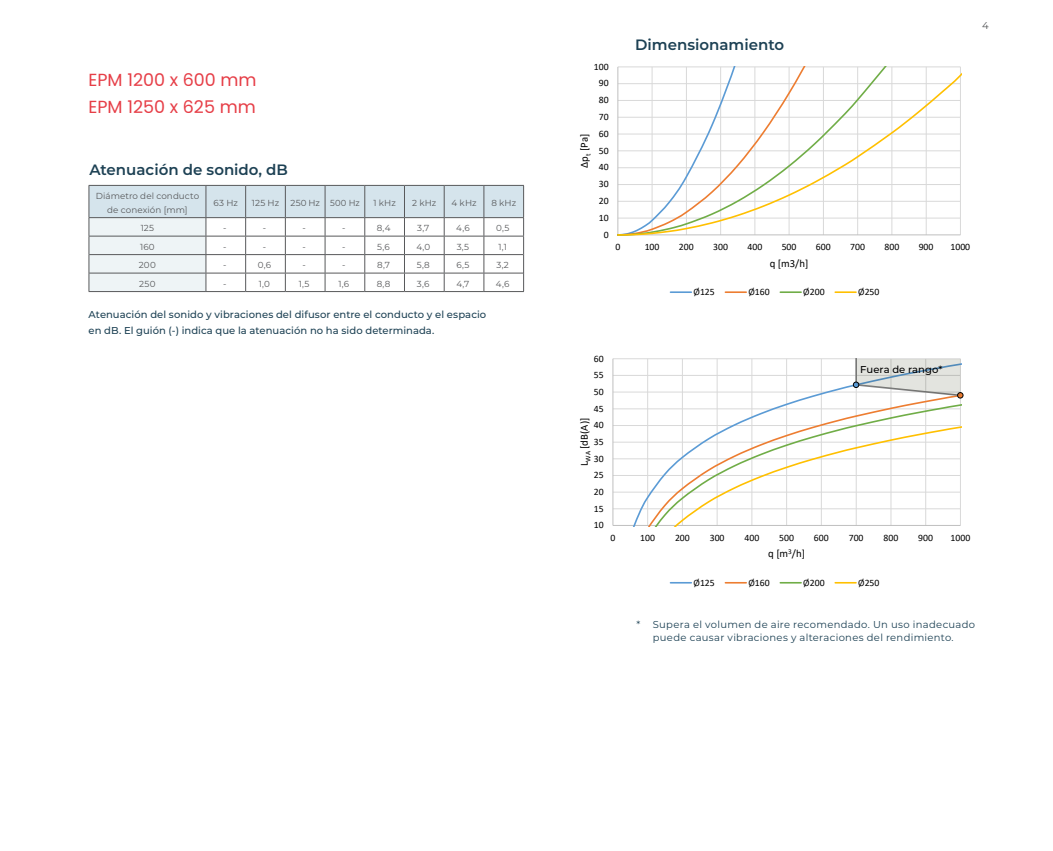
<style>
.page{position:relative;width:1053px;height:851px;background:#fff}
.page>*{position:absolute;margin:0;border:0;box-sizing:border-box;transform-origin:0 0}
.t1{font:17.5px/27.5px "Poppins";color:#e63e47}
.t2{font:600 15px "Montserrat";color:#1d4154}
.t3{font:10.75px "Calibri";color:#000}
.t4{font:500 10px/16.2px "Montserrat";letter-spacing:.005em;color:#1d4154}
.t5{font:10px/12.5px "Montserrat";letter-spacing:.03em;color:#1d4154;text-align:center}
.t6{font:500 10px "Montserrat";letter-spacing:.01em;color:#000}
.t7{font:10px "Montserrat";color:#58595b}
.t8{font:9.75px "Calibri";color:#000}
.t9{font:8.75px/13.8px "Montserrat";letter-spacing:.01em;color:#58595b;text-align:center}
</style>
<div class="page">
<hr style="left:613px;top:358px;width:347px;height:1px;background:#d9d9d9">
<svg style="left:612px;top:359px;width:241px;height:17px"></svg>
<svg style="left:612px;top:386px;width:241px;height:22px"></svg>
<svg style="left:612px;top:408px;width:349px;height:118px"></svg>
<div style="left:852px;top:381px;width:7px;height:7px;border:1px solid #000;border-radius:50%"></div>
<svg style="left:670px;top:582px;width:21px;height:1px"></svg>
<svg style="left:725px;top:582px;width:21px;height:1px"></svg>
<svg style="left:780px;top:582px;width:21px;height:1px"></svg>
<svg style="left:835px;top:582px;width:21px;height:1px"></svg>
<hr style="left:617px;top:66px;width:343px;height:1px;background:#d9d9d9">
<svg style="left:617px;top:67px;width:344px;height:168px"></svg>
<hr style="left:670px;top:291px;width:21px;height:2px;background:#5b9bd5">
<hr style="left:725px;top:291px;width:21px;height:2px;background:#ed7d31">
<hr style="left:780px;top:291px;width:21px;height:2px;background:#70ad47">
<hr style="left:835px;top:291px;width:21px;height:2px;background:#ffc000">
<svg style="left:853px;top:359px;width:110px;height:53px"></svg>
<hr style="left:206px;top:291px;width:40px;height:1px;background:#58595b">
<hr style="left:246px;top:291px;width:39px;height:1px;background:#58595b">
<hr style="left:285px;top:291px;width:40px;height:1px;background:#58595b">
<hr style="left:325px;top:291px;width:40px;height:1px;background:#58595b">
<hr style="left:365px;top:291px;width:39px;height:1px;background:#58595b">
<hr style="left:404px;top:291px;width:40px;height:1px;background:#58595b">
<hr style="left:444px;top:291px;width:40px;height:1px;background:#58595b">
<hr style="left:484px;top:291px;width:40px;height:1px;background:#58595b">
<hr style="left:89px;top:291px;width:117px;height:1px;background:#58595b">
<svg style="left:89px;top:185px;width:435px;height:106px"></svg>
<h1 class="t1" style="left:88px;top:66px;width:170px">EPM 1200 x 600 mm<br>EPM 1250 x 625 mm</h1>
<h2 class="t2" style="left:89px;top:159px;width:200px">Atenuación de sonido, dB</h2>
<p class="t9" style="left:96px;top:188px;width:105px">Diámetro del conducto de conexión [mm]</p>
<p class="t9" style="left:213px;top:195px;width:26px">63 Hz</p>
<p class="t9" style="left:252px;top:195px;width:29px">125 Hz</p>
<p class="t9" style="left:290px;top:195px;width:71px">250 Hz 500 Hz</p>
<p class="t9" style="left:373px;top:195px;width:24px">1 kHz</p>
<p class="t9" style="left:412px;top:195px;width:26px">2 kHz</p>
<p class="t9" style="left:451px;top:195px;width:26px">4 kHz</p>
<p class="t9" style="left:491px;top:195px;width:26px">8 kHz</p>
<p class="t9" style="left:141px;top:221px;width:15px">125</p>
<p class="t9" style="left:223px;top:221px;width:5px">-</p>
<p class="t9" style="left:263px;top:221px;width:5px">-</p>
<p class="t9" style="left:302px;top:221px;width:5px">-</p>
<p class="t9" style="left:342px;top:221px;width:5px">-</p>
<p class="t9" style="left:376px;top:221px;width:15px">8,4</p>
<p class="t9" style="left:417px;top:221px;width:14px">3,7</p>
<p class="t9" style="left:456px;top:221px;width:15px">4,6</p>
<p class="t9" style="left:496px;top:221px;width:15px">0,5</p>
<p class="t9" style="left:140px;top:239px;width:16px">160</p>
<p class="t9" style="left:223px;top:239px;width:5px">-</p>
<p class="t9" style="left:263px;top:239px;width:5px">-</p>
<p class="t9" style="left:302px;top:239px;width:5px">-</p>
<p class="t9" style="left:342px;top:239px;width:5px">-</p>
<p class="t9" style="left:377px;top:239px;width:14px">5,6</p>
<p class="t9" style="left:416px;top:239px;width:15px">4,0</p>
<p class="t9" style="left:456px;top:239px;width:14px">3,5</p>
<p class="t9" style="left:498px;top:239px;width:10px">1,1</p>
<p class="t9" style="left:139px;top:258px;width:18px">200</p>
<p class="t9" style="left:223px;top:258px;width:5px">-</p>
<p class="t9" style="left:258px;top:258px;width:15px">0,6</p>
<p class="t9" style="left:302px;top:258px;width:5px">-</p>
<p class="t9" style="left:342px;top:258px;width:5px">-</p>
<p class="t9" style="left:377px;top:258px;width:14px">8,7</p>
<p class="t9" style="left:416px;top:258px;width:15px">5,8</p>
<p class="t9" style="left:456px;top:258px;width:15px">6,5</p>
<p class="t9" style="left:496px;top:258px;width:14px">3,2</p>
<p class="t9" style="left:139px;top:276px;width:18px">250</p>
<p class="t9" style="left:223px;top:276px;width:5px">-</p>
<p class="t9" style="left:259px;top:276px;width:13px">1,0</p>
<p class="t9" style="left:299px;top:276px;width:12px">1,5</p>
<p class="t9" style="left:338px;top:276px;width:12px">1,6</p>
<p class="t9" style="left:377px;top:276px;width:15px">8,8</p>
<p class="t9" style="left:417px;top:276px;width:14px">3,6</p>
<p class="t9" style="left:456px;top:276px;width:14px">4,7</p>
<p class="t9" style="left:496px;top:276px;width:15px">4,6</p>
<p class="t4" style="left:89px;top:305px;width:399px">Atenuación del sonido y vibraciones del difusor entre el conducto y el espacio en dB. El guión (-) indica que la atenuación no ha sido determinada.</p>
<p class="t8" style="left:594px;top:60px;width:16px">100</p>
<p class="t8" style="left:599px;top:76px;width:11px">90</p>
<p class="t8" style="left:599px;top:93px;width:11px">80</p>
<p class="t3" style="left:576px;top:168px;width:36px;rotate:-90deg">Δp<sub>t</sub> [Pa]</p>
<p class="t8" style="left:599px;top:110px;width:11px">70</p>
<p class="t8" style="left:599px;top:127px;width:11px">60</p>
<p class="t8" style="left:599px;top:144px;width:11px">50</p>
<p class="t8" style="left:599px;top:160px;width:11px">40</p>
<p class="t8" style="left:599px;top:177px;width:11px">30</p>
<p class="t8" style="left:599px;top:194px;width:11px">20</p>
<p class="t8" style="left:599px;top:211px;width:11px">10</p>
<p class="t8" style="left:604px;top:227px;width:6px">0</p>
<h2 class="t2" style="left:635px;top:34px;width:150px">Dimensionamiento</h2>
<p class="t8" style="left:615px;top:240px;width:6px">0</p>
<p class="t8" style="left:644px;top:240px;width:16px">100</p>
<p class="t8" style="left:679px;top:240px;width:16px">200</p>
<p class="t8" style="left:713px;top:240px;width:16px">300</p>
<p class="t8" style="left:747px;top:240px;width:16px">400</p>
<p class="t8" style="left:781px;top:240px;width:16px">500</p>
<p class="t8" style="left:815px;top:240px;width:16px">600</p>
<p class="t8" style="left:850px;top:240px;width:16px">700</p>
<p class="t8" style="left:884px;top:240px;width:16px">800</p>
<p class="t8" style="left:918px;top:240px;width:16px">900</p>
<p class="t8" style="left:950px;top:240px;width:21px">1000</p>
<p class="t3" style="left:769px;top:255px;width:40px">q [m3/h]</p>
<p class="t8" style="left:693px;top:285px;width:23px">Ø125</p>
<p class="t8" style="left:748px;top:285px;width:23px">Ø160</p>
<p class="t8" style="left:803px;top:285px;width:23px">Ø200</p>
<p class="t8" style="left:858px;top:285px;width:23px">Ø250</p>
<p class="t7" style="left:981px;top:19px;width:8px">4</p>
<p class="t8" style="left:594px;top:351px;width:11px">60</p>
<p class="t8" style="left:594px;top:368px;width:11px">55</p>
<p class="t8" style="left:594px;top:385px;width:11px">50</p>
<p class="t8" style="left:594px;top:401px;width:11px">45</p>
<p class="t3" style="left:576px;top:466px;width:50px;rotate:-90deg">L<sub>WA</sub> [dB(A)]</p>
<p class="t8" style="left:594px;top:418px;width:11px">40</p>
<p class="t8" style="left:594px;top:435px;width:11px">35</p>
<p class="t8" style="left:594px;top:451px;width:11px">30</p>
<p class="t8" style="left:594px;top:468px;width:11px">25</p>
<p class="t8" style="left:594px;top:485px;width:11px">20</p>
<p class="t8" style="left:594px;top:501px;width:11px">15</p>
<p class="t8" style="left:594px;top:518px;width:11px">10</p>
<p class="t6" style="left:860px;top:362px;width:84px">Fuera de rango*</p>
<p class="t8" style="left:610px;top:531px;width:6px">0</p>
<p class="t8" style="left:640px;top:531px;width:16px">100</p>
<p class="t8" style="left:675px;top:531px;width:16px">200</p>
<p class="t8" style="left:709px;top:531px;width:16px">300</p>
<p class="t8" style="left:744px;top:531px;width:16px">400</p>
<p class="t8" style="left:779px;top:531px;width:16px">500</p>
<p class="t8" style="left:814px;top:531px;width:16px">600</p>
<p class="t8" style="left:848px;top:531px;width:16px">700</p>
<p class="t8" style="left:883px;top:531px;width:16px">800</p>
<p class="t8" style="left:918px;top:531px;width:16px">900</p>
<p class="t8" style="left:950px;top:531px;width:21px">1000</p>
<p class="t3" style="left:768px;top:546px;width:38px">q [m<sup>3</sup>/h]</p>
<p class="t8" style="left:693px;top:575px;width:23px">Ø125</p>
<p class="t8" style="left:748px;top:575px;width:23px">Ø160</p>
<p class="t8" style="left:803px;top:575px;width:23px">Ø200</p>
<p class="t8" style="left:858px;top:575px;width:23px">Ø250</p>
<p class="t5" style="left:636px;top:618px;width:340px">* Supera el volumen de aire recomendado. Un uso inadecuado puede causar vibraciones y alteraciones del rendimiento.</p>
</div>
